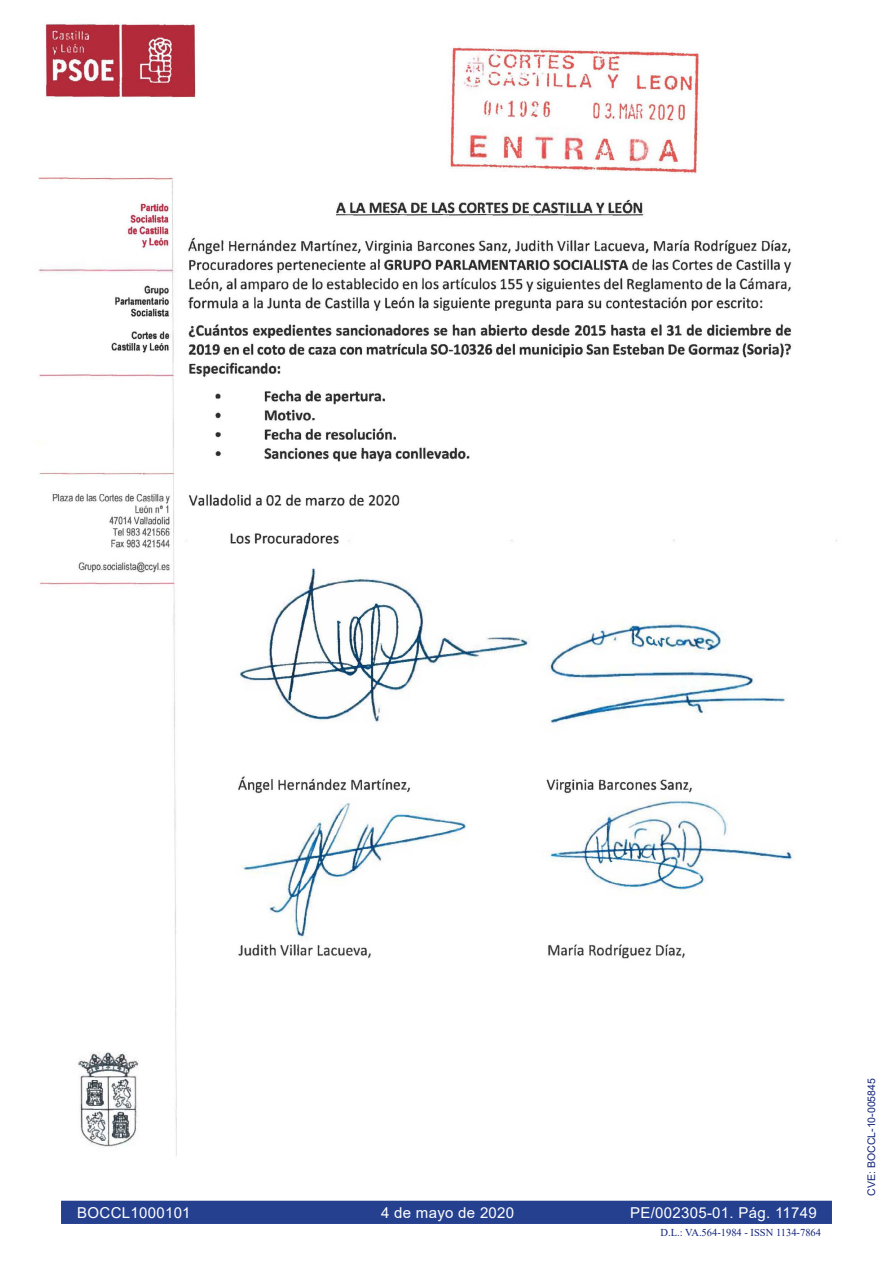
<style>
.page{position:relative;width:893px;height:1263px;background:#fff}
.page>*{position:absolute;margin:0;border:0;box-sizing:border-box;transform-origin:0 0}
.E_CVE{font:15px "Arial";letter-spacing:.02em;color:#fff}
.t1{font:10.5px "Times New Roman";color:#132477}
.t2{font:10.5px "Arial";color:#132477}
</style>
<div class="page">
<div style="left:60px;top:1200px;width:773px;height:25px;background:#25408f"></div>
<div style="left:60px;top:1199px;width:773px;height:26px;border:2px solid #fff"></div>
<img style="left:38px;top:22px;width:799px;height:1178px">
<p class="E_CVE" style="left:77px;top:1202px;width:115px">BOCCL1000101</p>
<p class="E_CVE" style="left:381px;top:1202px;width:135px">4 de mayo de 2020</p>
<p class="E_CVE" style="left:630px;top:1202px;width:188px">PE/002305-01. Pág. 11749</p>
<p class="t1" style="left:661px;top:1225px;width:162px">D.L.: VA.564-1984 - ISSN 1134-7864</p>
<p class="t2" style="left:864px;top:1195px;width:119px;rotate:-90deg">CVE: BOCCL-10-005845</p>
</div>
